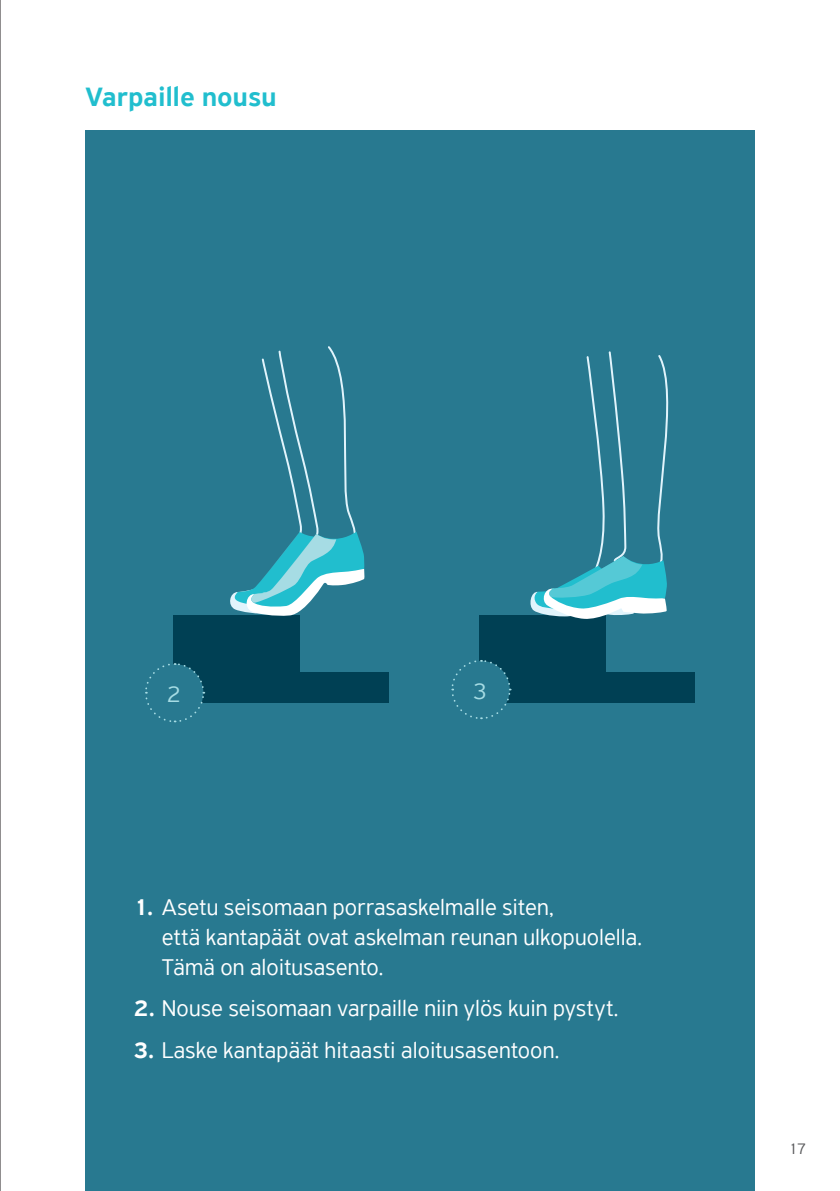
<style>
.page{position:relative;width:840px;height:1191px;background:#fff}
.page>*{position:absolute;margin:0;border:0;box-sizing:border-box;transform-origin:0 0}
.t1{font:500 28px "PF Highway Sans Pro";letter-spacing:.005em;color:#21bece}
.t2{font:300 24px/30px "PF Highway Sans Pro";color:#fff}
.t3{font:300 24px "PF Highway Sans Pro";color:#a6dce4}
.t4{font:300 16px "PF Highway Sans Pro";color:#57585a}
.s1{font-weight:500}
</style>
<div class="page">
<div style="left:85px;top:130px;width:669px;height:1061px;background:#287990"></div>
<div style="left:173px;top:615px;width:126px;height:72px;background:#004054"></div>
<div style="left:479px;top:615px;width:125px;height:72px;background:#004054"></div>
<div style="left:173px;top:672px;width:216px;height:31px;background:#004054"></div>
<div style="left:479px;top:672px;width:215px;height:31px;background:#004054"></div>
<svg style="left:530px;top:351px;width:139px;height:269px"></svg>
<svg style="left:451px;top:660px;width:60px;height:60px"></svg>
<svg style="left:145px;top:663px;width:60px;height:60px"></svg>
<svg style="left:230px;top:346px;width:134px;height:271px"></svg>
<hr style="left:0;top:0;width:1px;height:1191px;background:#231f20">
<p class="t1" style="left:85px;top:80px;width:193px">Varpaille nousu</p>
<p class="t3" style="left:166px;top:680px;width:16px">2</p>
<p class="t3" style="left:472px;top:676px;width:16px">3</p>
<p class="t2" style="left:162px;top:892px;width:481px;text-indent:-28px"><span class="s1">1.</span> Asetu seisomaan porrasaskelmalle siten,<br>että kantapäät ovat askelman reunan ulkopuolella.<br>Tämä on aloitusasento.</p>
<p class="t2" style="left:133px;top:993px;width:486px"><span class="s1">2.</span> Nouse seisomaan varpaille niin ylös kuin pystyt.</p>
<p class="t2" style="left:133px;top:1034px;width:427px"><span class="s1">3.</span> Laske kantapäät hitaasti aloitusasentoon.</p>
<p class="t4" style="left:787px;top:1139px;width:20px">17</p>
</div>
